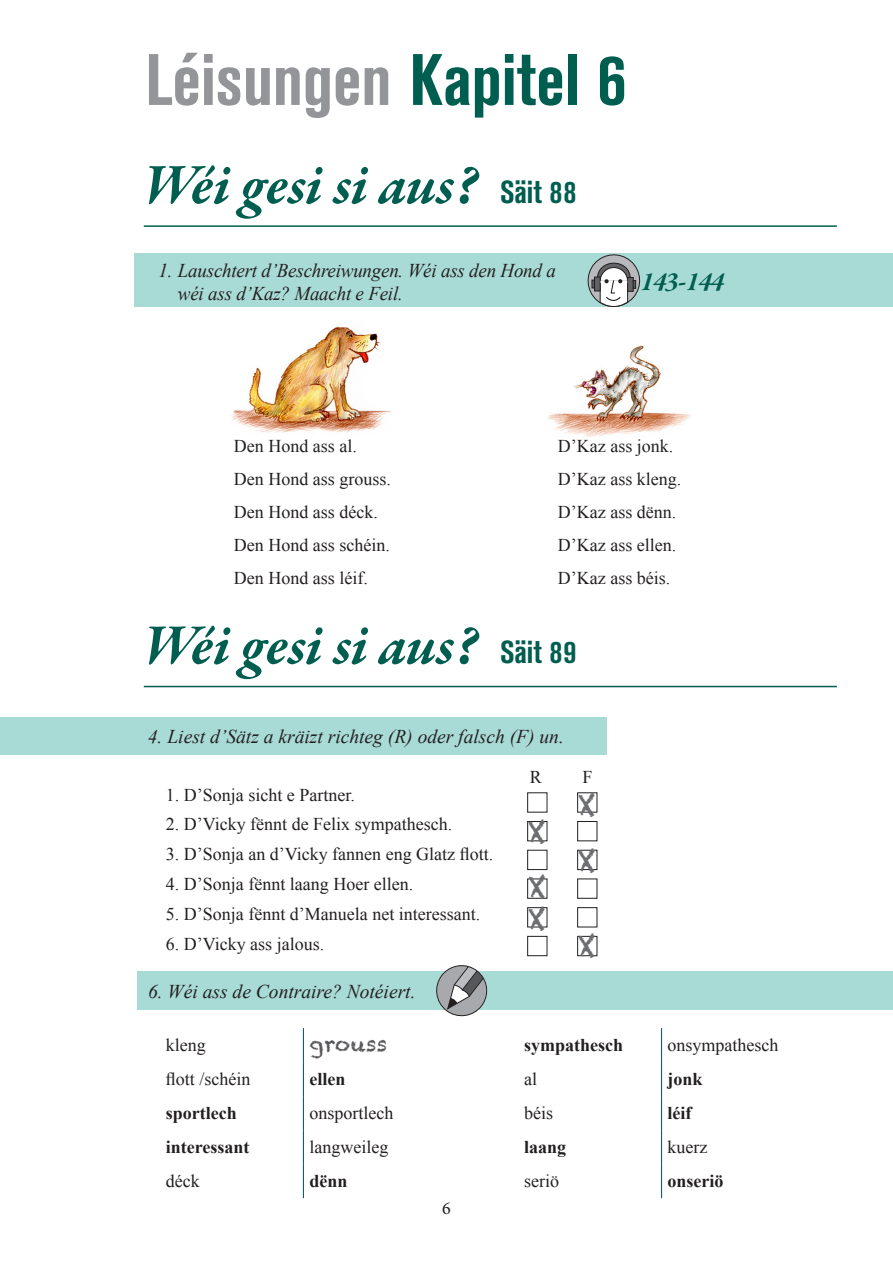
<style>
.page{position:relative;width:893px;height:1263px;background:#fff}
.page>*{position:absolute;margin:0;border:0;box-sizing:border-box;transform-origin:0 0}
.t1{font:700 condensed 72px "Akzidenz Grotesk BE";color:#939598}
.t2{font:italic 700 58.5px "Garamond Premr Pro";letter-spacing:-.005em;color:#005e50}
.t3{font:28.8px "Chalkduster";color:#6c6d70}
.t4{font:italic 700 27px "Garamond Premr Pro";letter-spacing:-.04em;color:#005e50}
.t5{font:21px "Chalkduster";letter-spacing:.03em;color:#57585a}
.t6{font:italic 19.5px/23.4px "Times New Roman";letter-spacing:-.005em;color:#231f20}
.t7{font:18px "Times New Roman";color:#231f20}
.t8{font:700 18px "Times New Roman";color:#231f20}
.t9{font:18px "Minion Pro";color:#231f20}
.s1{color:#005e50}
.s2{font-family:"Akzidenz Grotesk BE";font-style:normal;font-stretch:condensed;font-size:31.5px}
</style>
<div class="page">
<img style="left:230px;top:326px;width:162px;height:107px">
<div style="left:135px;top:253px;width:758px;height:53px;background:#a9dbd6"></div>
<svg style="left:587px;top:254px;width:53px;height:53px"></svg>
<img style="left:548px;top:345px;width:143px;height:93px">
<hr style="left:144px;top:225px;width:693px;height:2px;background:#005e50">
<div style="left:577px;top:821px;width:20px;height:20px;border:1px solid #231f20"></div>
<div style="left:577px;top:850px;width:20px;height:20px;border:1px solid #231f20"></div>
<div style="left:577px;top:878px;width:20px;height:21px;border:1px solid #231f20"></div>
<div style="left:577px;top:907px;width:20px;height:20px;border:1px solid #231f20"></div>
<div style="left:577px;top:936px;width:20px;height:20px;border:1px solid #231f20"></div>
<div style="left:137px;top:971px;width:756px;height:39px;background:#a9dbd6"></div>
<div style="left:0;top:717px;width:607px;height:38px;background:#a9dbd6"></div>
<svg style="left:436px;top:965px;width:52px;height:52px"></svg>
<hr style="left:303px;top:1028px;width:1px;height:34px;background:#014a7f">
<hr style="left:303px;top:1062px;width:1px;height:34px;background:#014a7f">
<hr style="left:303px;top:1096px;width:1px;height:34px;background:#014a7f">
<hr style="left:303px;top:1130px;width:1px;height:34px;background:#014a7f">
<hr style="left:303px;top:1164px;width:1px;height:34px;background:#014a7f">
<hr style="left:661px;top:1028px;width:1px;height:34px;background:#014a7f">
<hr style="left:661px;top:1062px;width:1px;height:34px;background:#014a7f">
<hr style="left:661px;top:1096px;width:1px;height:34px;background:#014a7f">
<hr style="left:661px;top:1130px;width:1px;height:34px;background:#014a7f">
<hr style="left:661px;top:1164px;width:1px;height:34px;background:#014a7f">
<div style="left:527px;top:821px;width:20px;height:20px;border:1px solid #231f20"></div>
<div style="left:527px;top:850px;width:20px;height:20px;border:1px solid #231f20"></div>
<div style="left:527px;top:878px;width:20px;height:21px;border:1px solid #231f20"></div>
<div style="left:527px;top:907px;width:20px;height:20px;border:1px solid #231f20"></div>
<div style="left:527px;top:936px;width:20px;height:20px;border:1px solid #231f20"></div>
<hr style="left:144px;top:686px;width:693px;height:1px;background:#005e50">
<p class="t1" style="left:145px;top:39px;width:482px">Léisungen <span class="s1">Kapitel 6</span></p>
<p class="t2" style="left:144px;top:149px;width:434px">Wéi gesi si aus? <span class="s2">Säit 88</span></p>
<p class="t6" style="left:178px;top:258px;width:379px;text-indent:-20px">1. Lauschtert d’Beschreiwungen. Wéi ass den Hond a wéi ass d’Kaz? Maacht e Feil.</p>
<p class="t4" style="left:640px;top:265px;width:85px">143-144</p>
<p class="t7" style="left:234px;top:433px;width:124px">Den Hond ass al.</p>
<p class="t7" style="left:558px;top:433px;width:117px">D’Kaz ass jonk.</p>
<p class="t7" style="left:234px;top:466px;width:158px">Den Hond ass grouss.</p>
<p class="t7" style="left:558px;top:466px;width:125px">D’Kaz ass kleng.</p>
<p class="t7" style="left:234px;top:499px;width:145px">Den Hond ass déck.</p>
<p class="t7" style="left:558px;top:499px;width:120px">D’Kaz ass dënn.</p>
<p class="t7" style="left:234px;top:532px;width:157px">Den Hond ass schéin.</p>
<p class="t7" style="left:558px;top:532px;width:120px">D’Kaz ass ellen.</p>
<p class="t7" style="left:234px;top:565px;width:135px">Den Hond ass léif.</p>
<p class="t7" style="left:558px;top:565px;width:114px">D’Kaz ass béis.</p>
<p class="t2" style="left:144px;top:609px;width:434px">Wéi gesi si aus? <span class="s2">Säit 89</span></p>
<p class="t6" style="left:148px;top:724px;width:417px">4. Liest d’Sätz a kräizt richteg (R) oder falsch (F) un.</p>
<p class="t7" style="left:166px;top:782px;width:190px">1. D’Sonja sicht e Partner.</p>
<p class="t7" style="left:166px;top:812px;width:288px">2. D’Vicky fënnt de Felix sympathesch.</p>
<p class="t7" style="left:166px;top:842px;width:329px">3. D’Sonja an d’Vicky fannen eng Glatz flott.</p>
<p class="t7" style="left:166px;top:872px;width:249px">4. D’Sonja fënnt laang Hoer ellen.</p>
<p class="t7" style="left:166px;top:901px;width:316px">5. D’Sonja fënnt d’Manuela net interessant.</p>
<p class="t7" style="left:166px;top:931px;width:160px">6. D’Vicky ass jalous.</p>
<p class="t6" style="left:148px;top:979px;width:269px">6. Wéi ass de Contraire? Notéiert.</p>
<p class="t7" style="left:166px;top:1033px;width:41px">kleng</p>
<p class="t5" style="left:309px;top:1031px;width:79px">grouss</p>
<p class="t7" style="left:166px;top:1067px;width:86px">flott /schéin</p>
<p class="t8" style="left:309px;top:1067px;width:37px">ellen</p>
<p class="t8" style="left:166px;top:1101px;width:72px">sportlech</p>
<p class="t7" style="left:309px;top:1101px;width:85px">onsportlech</p>
<p class="t8" style="left:166px;top:1135px;width:85px">interessant</p>
<p class="t7" style="left:309px;top:1135px;width:80px">langweileg</p>
<p class="t7" style="left:166px;top:1169px;width:35px">déck</p>
<p class="t8" style="left:309px;top:1169px;width:40px">dënn</p>
<p class="t9" style="left:442px;top:1196px;width:10px">6</p>
<p class="t7" style="left:530px;top:764px;width:14px">R</p>
<p class="t7" style="left:582px;top:764px;width:12px">F</p>
<p class="t3" style="left:528px;top:816px;width:19px">X</p>
<p class="t3" style="left:578px;top:845px;width:19px">X</p>
<p class="t3" style="left:528px;top:871px;width:19px">X</p>
<p class="t3" style="left:528px;top:903px;width:19px">X</p>
<p class="t3" style="left:578px;top:930px;width:19px">X</p>
<p class="t3" style="left:578px;top:789px;width:19px">X</p>
<p class="t8" style="left:524px;top:1033px;width:100px">sympathesch</p>
<p class="t7" style="left:668px;top:1033px;width:112px">onsympathesch</p>
<p class="t7" style="left:524px;top:1067px;width:14px">al</p>
<p class="t8" style="left:668px;top:1067px;width:37px">jonk</p>
<p class="t7" style="left:524px;top:1101px;width:30px">béis</p>
<p class="t8" style="left:668px;top:1101px;width:25px">léif</p>
<p class="t8" style="left:524px;top:1135px;width:44px">laang</p>
<p class="t7" style="left:668px;top:1135px;width:41px">kuerz</p>
<p class="t7" style="left:524px;top:1169px;width:36px">seriö</p>
<p class="t8" style="left:668px;top:1169px;width:57px">onseriö</p>
</div>
